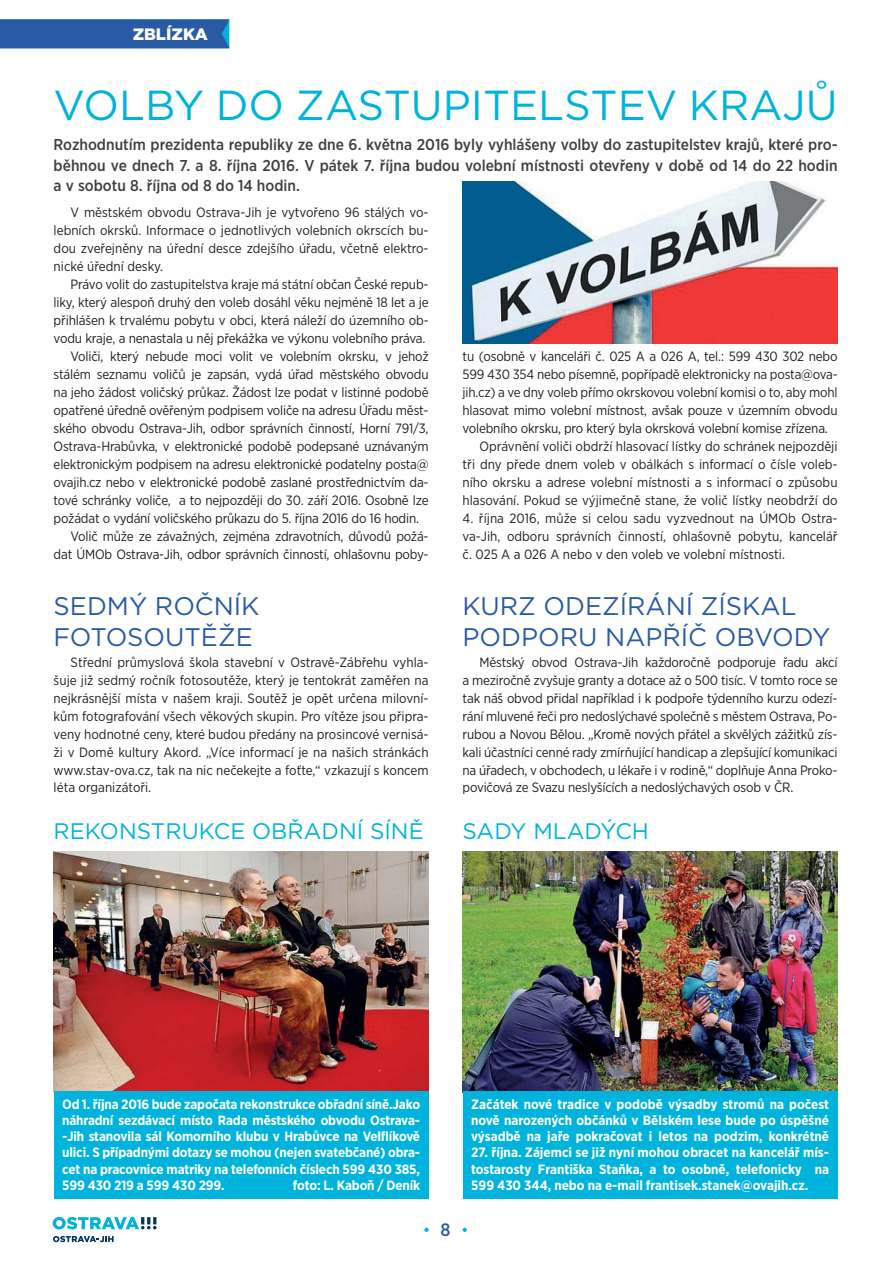
<style>
.page{position:relative;width:893px;height:1263px;background:#fff}
.page>*{position:absolute;margin:0;border:0;box-sizing:border-box;transform-origin:0 0}
.t1{font:42px "Gotham";color:#00b3dc}
.t2{font:25.5px/30.6px "Gotham";color:#295ba4}
.t3{font:22.5px "Gotham";color:#00b3dc}
.t4{font:500 18px "Gotham Narrow";color:#295ba4}
.t5{font:900 16.5px "Gotham";color:#fff}
.t6{font:500 15.75px/21px "Gotham Narrow";color:#404041;text-align:justify}
.t7{font:13.5px/18px "Gotham Narrow";letter-spacing:-.015em;color:#231f20;text-align:justify}
.t8{font:700 13.5px/16.2px "Gotham Narrow";letter-spacing:-.01em;color:#fff;text-align:justify}
</style>
<div class="page">
<img style="left:54px;top:852px;width:375px;height:239px">
<img style="left:463px;top:852px;width:374px;height:239px">
<div style="left:54px;top:1091px;width:375px;height:108px;background:#00b3dc"></div>
<div style="left:463px;top:1091px;width:374px;height:108px;background:#00b3dc"></div>
<img style="left:463px;top:181px;width:374px;height:162px">
<div style="left:1px;top:19px;width:228px;height:29px;background:#295ba4"></div>
<svg style="left:53px;top:1217px;width:104px;height:13px"></svg>
<svg style="left:53px;top:1236px;width:61px;height:6px"></svg>
<svg style="left:424px;top:1228px;width:5px;height:4px"></svg>
<svg style="left:463px;top:1228px;width:4px;height:4px"></svg>
<p class="t5" style="left:133px;top:28px;width:77px">ZBLÍZKA</p>
<h1 class="t1" style="left:54px;top:90px;width:785px">VOLBY DO ZASTUPITELSTEV KRAJŮ</h1>
<p class="t6" style="left:54px;top:135px;width:785px">Rozhodnutím prezidenta republiky ze dne 6. května 2016 byly vyhlášeny volby do zastupitelstev krajů, které pro&shy;běhnou ve dnech 7. a 8. října 2016. V pátek 7. října budou volební místnosti otevřeny v době od 14 do 22 hodin a v sobotu 8. října od 8 do 14 hodin.</p>
<p class="t7" style="left:54px;top:204px;width:376px;text-indent:17px">V městském obvodu Ostrava-Jih je vytvořeno 96 stálých vo&shy;lebních okrsků. Informace o jednotlivých volebních okrscích bu&shy;dou zveřejněny na úřední desce zdejšího úřadu, včetně elektro&shy;nické úřední desky.</p>
<p class="t7" style="left:71px;top:276px;width:359px">Právo volit do zastupitelstva kraje má státní občan České repub-</p>
<p class="t7" style="left:54px;top:294px;width:377px">liky, který alespoň druhý den voleb dosáhl věku nejméně 18 let a je</p>
<p class="t7" style="left:54px;top:312px;width:377px">přihlášen k trvalému pobytu v obci, která náleží do územního ob-</p>
<p class="t7" style="left:54px;top:330px;width:373px">vodu kraje, a nenastala u něj překážka ve výkonu volebního práva.</p>
<p class="t7" style="left:71px;top:348px;width:359px">Voliči, který nebude moci volit ve volebním okrsku, v jehož</p>
<p class="t7" style="left:54px;top:366px;width:376px">stálém seznamu voličů je zapsán, vydá úřad městského obvodu</p>
<p class="t7" style="left:54px;top:384px;width:376px">na jeho žádost voličský průkaz. Žádost lze podat v listinné podobě</p>
<p class="t7" style="left:54px;top:402px;width:376px">opatřené úředně ověřeným podpisem voliče na adresu Úřadu měst-</p>
<p class="t7" style="left:54px;top:420px;width:376px">ského obvodu Ostrava-Jih, odbor správních činností, Horní 791/3,</p>
<p class="t7" style="left:54px;top:438px;width:376px">Ostrava-Hrabůvka, v elektronické podobě podepsané uznávaným</p>
<p class="t7" style="left:54px;top:456px;width:376px">elektronickým podpisem na adresu elektronické podatelny posta@</p>
<p class="t7" style="left:54px;top:474px;width:376px">ovajih.cz nebo v elektronické podobě zaslané prostřednictvím da-</p>
<p class="t7" style="left:54px;top:492px;width:376px">tové schránky voliče, a to nejpozději do 30. září 2016. Osobně lze</p>
<p class="t7" style="left:54px;top:510px;width:367px">požádat o vydání voličského průkazu do 5. října 2016 do 16 hodin.</p>
<p class="t7" style="left:71px;top:528px;width:359px">Volič může ze závažných, zejména zdravotních, důvodů požá-</p>
<p class="t7" style="left:54px;top:546px;width:376px">dat ÚMOb Ostrava-Jih, odbor správních činností, ohlašovnu poby-</p>
<p class="t7" style="left:463px;top:348px;width:376px">tu (osobně v kanceláři č. 025 A a 026 A, tel.: 599 430 302 nebo</p>
<p class="t7" style="left:463px;top:366px;width:377px">599 430 354 nebo písemně, popřípadě elektronicky na posta@ova-</p>
<p class="t7" style="left:463px;top:384px;width:376px">jih.cz) a ve dny voleb přímo okrskovou volební komisi o to, aby mohl</p>
<p class="t7" style="left:463px;top:402px;width:376px">hlasovat mimo volební místnost, avšak pouze v územním obvodu</p>
<p class="t7" style="left:463px;top:420px;width:367px">volebního okrsku, pro který byla okrsková volební komise zřízena.</p>
<p class="t7" style="left:480px;top:438px;width:359px">Oprávnění voliči obdrží hlasovací lístky do schránek nejpozději</p>
<p class="t7" style="left:463px;top:456px;width:376px">tři dny přede dnem voleb v obálkách s informací o čísle voleb-</p>
<p class="t7" style="left:463px;top:474px;width:376px">ního okrsku a adrese volební místnosti a s informací o způsobu</p>
<p class="t7" style="left:463px;top:492px;width:376px">hlasování. Pokud se výjimečně stane, že volič lístky neobdrží do</p>
<p class="t7" style="left:463px;top:510px;width:376px">4. října 2016, může si celou sadu vyzvednout na ÚMOb Ostra&shy;va-Jih, odboru správních činností, ohlašovně pobytu, kancelář č. 025 A a 026 A nebo v den voleb ve volební místnosti.</p>
<h2 class="t2" style="left:54px;top:593px;width:207px">SEDMÝ ROČNÍK<br>FOTOSOUTĚŽE</h2>
<p class="t7" style="left:54px;top:654px;width:376px;text-indent:17px">Střední průmyslová škola stavební v Ostravě-Zábřehu vyhla&shy;šuje již sedmý ročník fotosoutěže, který je tentokrát zaměřen na nejkrásnější místa v našem kraji. Soutěž je opět určena milovní&shy;kům fotografování všech věkových skupin. Pro vítěze jsou připra&shy;veny hodnotné ceny, které budou předány na prosincové vernisá&shy;ži v Domě kultury Akord. „Více informací je na našich stránkách www.stav-ova.cz, tak na nic nečekejte a foťte,“ vzkazují s koncem léta organizátoři.</p>
<h3 class="t3" style="left:54px;top:824px;width:372px">REKONSTRUKCE OBŘADNÍ SÍNĚ</h3>
<h2 class="t2" style="left:463px;top:593px;width:369px">KURZ ODEZÍRÁNÍ ZÍSKAL<br>PODPORU NAPŘÍČ OBVODY</h2>
<p class="t7" style="left:463px;top:654px;width:376px;text-indent:17px">Městský obvod Ostrava-Jih každoročně podporuje řadu akcí a meziročně zvyšuje granty a dotace až o 500 tisíc. V tomto roce se tak náš obvod přidal například i k podpoře týdenního kurzu odezí&shy;rání mluvené řeči pro nedoslýchavé společně s městem Ostrava, Po&shy;rubou a Novou Bělou. „Kromě nových přátel a skvělých zážitků zís&shy;kali účastníci cenné rady zmírňující handicap a zlepšující komunikaci na úřadech, v obchodech, u lékaře i v rodině,“ doplňuje Anna Proko&shy;povičová ze Svazu neslyšících a nedoslýchavých osob v ČR.</p>
<h3 class="t3" style="left:463px;top:824px;width:188px">SADY MLADÝCH</h3>
<p class="t8" style="left:62px;top:1097px;width:359px">Od 1. října 2016 bude započata rekonstrukce obřadní síně.Jako náhradní sezdávací místo Rada městského obvodu Ostrava--Jih stanovila sál Komorního klubu v Hrabůvce na Velflíkově ulici. S případnými dotazy se mohou (nejen svatebčané) obra&shy;cet na pracovnice matriky na telefonních číslech 599 430 385, 599 430 219 a 599 430 299.</p>
<p class="t8" style="left:293px;top:1178px;width:129px">foto: L. Kaboň / Deník</p>
<h3 class="t4" style="left:441px;top:1223px;width:11px">8</h3>
<p class="t8" style="left:471px;top:1097px;width:359px">Začátek nové tradice v podobě výsadby stromů na počest nově narozených občánků v Bělském lese bude po úspěšné výsadbě na jaře pokračovat i letos na podzim, konkrétně</p>
<p class="t8" style="left:471px;top:1146px;width:359px">27. října. Zájemci se již nyní mohou obracet na kancelář mís&shy;tostarosty Františka Staňka, a to osobně, telefonicky na 599 430 344, nebo na e-mail frantisek.stanek@ovajih.cz .</p>
</div>
